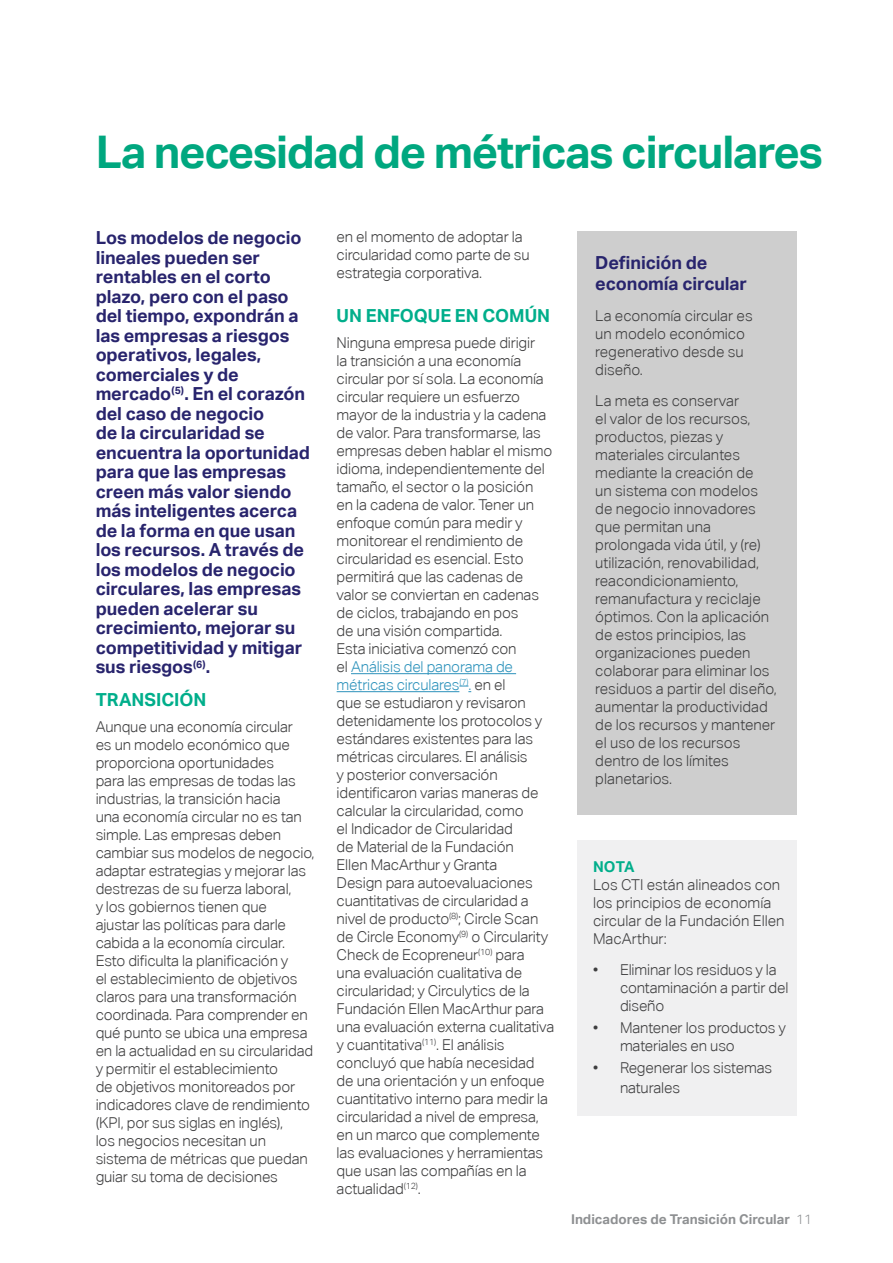
<style>
.page{position:relative;width:893px;height:1263px;background:#fff}
.page>*{position:absolute;margin:0;border:0;box-sizing:border-box;transform-origin:0 0}
.TITULO{font:700 45px "Aktiv Grotesk";letter-spacing:-.03em;color:#00a77f}
.CORPO{font:700 18px/19.5px "Aktiv Grotesk";letter-spacing:-.005em;color:#28246d}
.CORPO-2{font:700 18px "Aktiv Grotesk";color:#00ae8b}
.SUBTITULO_2{font:300 15px/18px "Aktiv Grotesk";letter-spacing:-.01em;color:#3e3e3f}
.CORPO-3{font:300 15px/18px "Aktiv Grotesk";color:#3e3e3f}
.CORPO-4{font:700 15px "Aktiv Grotesk";color:#00ae8b}
.t1{font:700 13.5px "Aktiv Grotesk";color:#8e9092}
.s1{color:#2c92bb}
.s2{font-weight:300}
</style>
<div class="page">
<div style="left:578px;top:232px;width:219px;height:583px;background:#cecece"></div>
<div style="left:578px;top:840px;width:219px;height:275px;background:#f0f0f1"></div>
<hr style="left:351px;top:673px;width:165px;height:1px;background:#2c92bb">
<hr style="left:337px;top:691px;width:122px;height:1px;background:#2c92bb">
<svg style="left:459px;top:686px;width:12px;height:6px"></svg>
<p class="TITULO" style="left:96px;top:126px;width:729px">La necesidad de métricas circulares</p>
<p class="CORPO" style="left:96px;top:228px;width:216px">Los modelos de negocio lineales pueden ser rentables en el corto plazo, pero con el paso del tiempo, expondrán a las empresas a riesgos operativos, legales, comerciales y de mercado<sup>(5)</sup>. En el corazón del caso de negocio<br>de la circularidad se encuentra la oportunidad para que las empresas creen más valor siendo más inteligentes acerca de la forma en que usan los recursos. A través de los modelos de negocio circulares, las empresas pueden acelerar su crecimiento, mejorar su competitividad y mitigar sus riesgos<sup>(6)</sup>.</p>
<p class="CORPO-2" style="left:96px;top:689px;width:112px">TRANSICIÓN</p>
<p class="SUBTITULO_2" style="left:96px;top:718px;width:220px">Aunque una economía circular<br>es un modelo económico que proporciona oportunidades<br>para las empresas de todas las industrias, la transición hacia<br>una economía circular no es tan simple. Las empresas deben cambiar sus modelos de negocio, adaptar estrategias y mejorar las destrezas de su fuerza laboral,<br>y los gobiernos tienen que ajustar las políticas para darle cabida a la economía circular.<br>Esto dificulta la planificación y<br>el establecimiento de objetivos claros para una transformación coordinada. Para comprender en qué punto se ubica una empresa en la actualidad en su circularidad y permitir el establecimiento<br>de objetivos monitoreados por indicadores clave de rendimiento (KPI, por sus siglas en inglés),<br>los negocios necesitan un sistema de métricas que puedan guiar su toma de decisiones</p>
<p class="SUBTITULO_2" style="left:337px;top:228px;width:194px">en el momento de adoptar la circularidad como parte de su estrategia corporativa.</p>
<p class="CORPO-2" style="left:337px;top:305px;width:215px">UN ENFOQUE EN COMÚN</p>
<p class="SUBTITULO_2" style="left:337px;top:334px;width:219px">Ninguna empresa puede dirigir<br>la transición a una economía circular por sí sola. La economía circular requiere un esfuerzo mayor de la industria y la cadena de valor. Para transformarse, las empresas deben hablar el mismo idioma, independientemente del tamaño, el sector o la posición<br>en la cadena de valor. Tener un enfoque común para medir y monitorear el rendimiento de circularidad es esencial. Esto permitirá que las cadenas de valor se conviertan en cadenas de ciclos, trabajando en pos<br>de una visión compartida.<br>Esta iniciativa comenzó con<br>el <span class="s1">Análisis del panorama de métricas circulares</span><sup>(7)</sup><span class="s1">.</span> en el<br>que se estudiaron y revisaron detenidamente los protocolos y estándares existentes para las métricas circulares. El análisis<br>y posterior conversación identificaron varias maneras de calcular la circularidad, como<br>el Indicador de Circularidad<br>de Material de la Fundación<br>Ellen MacArthur y Granta<br>Design para autoevaluaciones cuantitativas de circularidad a nivel de producto<sup>(8)</sup>; Circle Scan de Circle Economy<sup>(9)</sup> o Circularity<br>Check de Ecopreneur<sup>(10)</sup> para<br>una evaluación cualitativa de circularidad; y Circulytics de la<br>Fundación Ellen MacArthur para una evaluación externa cualitativa y cuantitativa<sup>(11)</sup>. El análisis concluyó que había necesidad de una orientación y un enfoque cuantitativo interno para medir la circularidad a nivel de empresa, en un marco que complemente las evaluaciones y herramientas que usan las compañías en la actualidad<sup>(12)</sup>.</p>
<p class="CORPO" style="left:595px;top:252px;width:153px;line-height:21px">Definición de economía circular</p>
<p class="CORPO-3" style="left:595px;top:306px;width:159px">La economía circular es un modelo económico regenerativo desde su diseño.</p>
<p class="CORPO-3" style="left:595px;top:391px;width:183px">La meta es conservar<br>el valor de los recursos, productos, piezas y materiales circulantes mediante la creación de<br>un sistema con modelos de negocio innovadores que permitan una prolongada vida útil, y (re) utilización, renovabilidad, reacondicionamiento, remanufactura y reciclaje óptimos. Con la aplicación de estos principios, las organizaciones pueden colaborar para eliminar los residuos a partir del diseño, aumentar la productividad de los recursos y mantener el uso de los recursos dentro de los límites planetarios.</p>
<p class="CORPO-4" style="left:593px;top:858px;width:43px">NOTA</p>
<p class="CORPO-3" style="left:593px;top:876px;width:193px">Los CTI están alineados con los principios de economía circular de la Fundación Ellen<br>MacArthur:</p>
<p class="SUBTITULO_2" style="left:620px;top:960px;width:170px;text-indent:-27px">• Eliminar los residuos y la contaminación a partir del diseño</p>
<p class="SUBTITULO_2" style="left:620px;top:1019px;width:167px;text-indent:-27px">• Mantener los productos y materiales en uso</p>
<p class="SUBTITULO_2" style="left:620px;top:1058px;width:154px;line-height:19.5px;text-indent:-27px">• Regenerar los sistemas naturales</p>
<p class="t1" style="left:571px;top:1211px;width:243px">Indicadores de Transición Circular <span class="s2">11</span></p>
</div>
